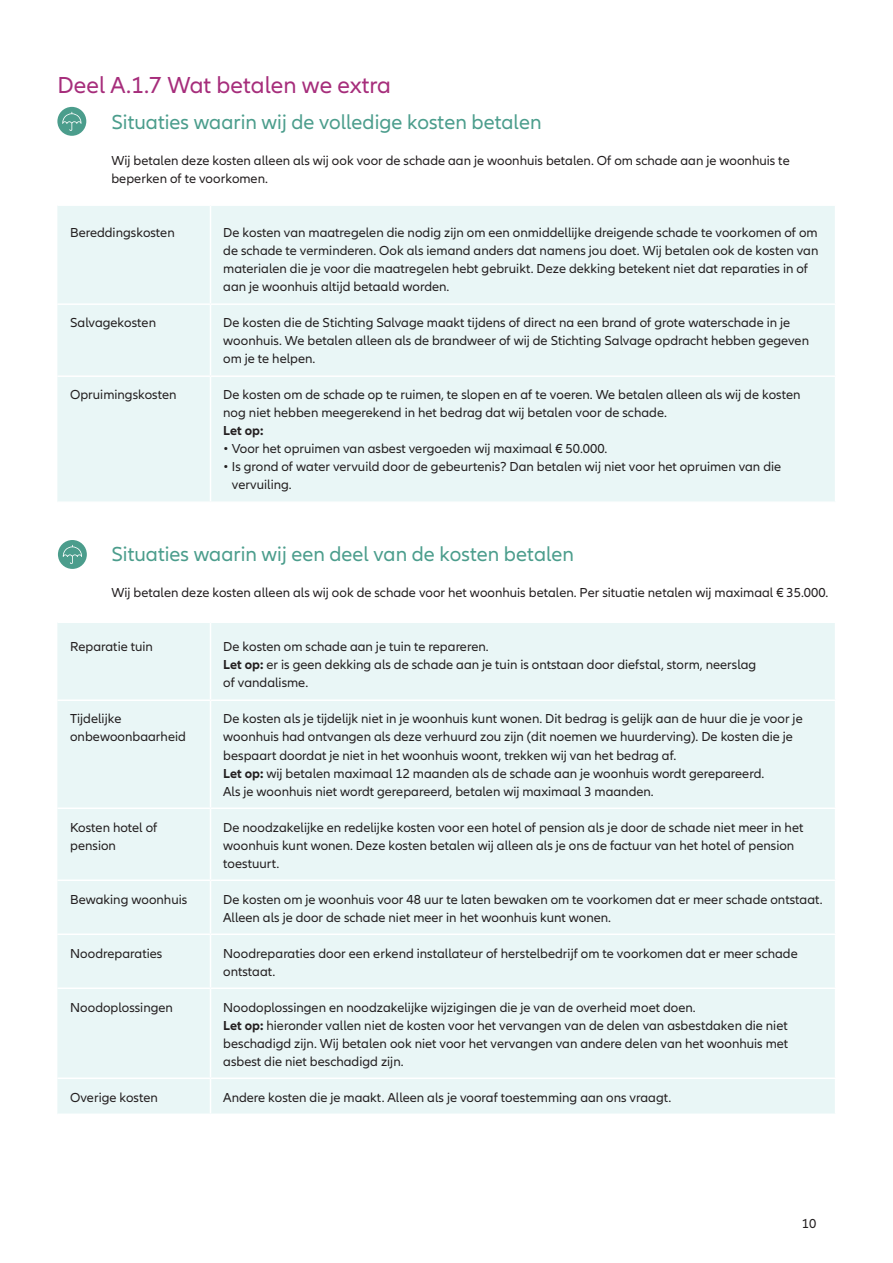
<style>
.page{position:relative;width:893px;height:1263px;background:#fff}
.page>*{position:absolute;margin:0;border:0;box-sizing:border-box;transform-origin:0 0}
.t1{font:24px "Allianz Neo";color:#a62d7b}
.t2{font:21px "Allianz Neo";color:#4b9d8c}
.Paragraaf{font:13.5px/18px "Allianz Neo";color:#231f20}
.Paragraaf-2{font:700 13.5px "Allianz Neo";color:#231f20}
.s1{font-weight:700}
</style>
<div class="page">
<div style="left:57px;top:107px;width:29px;height:29px;background:#4b9d8c;border-radius:50%"></div>
<svg style="left:62px;top:112px;width:20px;height:19px"></svg>
<div style="left:58px;top:540px;width:29px;height:29px;background:#4b9d8c;border-radius:50%"></div>
<svg style="left:63px;top:545px;width:19px;height:19px"></svg>
<div style="left:57px;top:206px;width:778px;height:295px;background:#e9f6f6"></div>
<hr style="left:57px;top:303px;width:153px;height:2px;background:#fff">
<hr style="left:210px;top:303px;width:626px;height:2px;background:#fff">
<hr style="left:57px;top:375px;width:153px;height:2px;background:#fff">
<hr style="left:210px;top:375px;width:626px;height:2px;background:#fff">
<hr style="left:210px;top:206px;width:1px;height:97px;background:#fff">
<hr style="left:210px;top:305px;width:1px;height:70px;background:#fff">
<hr style="left:210px;top:377px;width:1px;height:124px;background:#fff">
<div style="left:57px;top:623px;width:778px;height:490px;background:#e9f6f6"></div>
<hr style="left:57px;top:699px;width:153px;height:2px;background:#fff">
<hr style="left:210px;top:699px;width:626px;height:2px;background:#fff">
<hr style="left:57px;top:807px;width:153px;height:2px;background:#fff">
<hr style="left:210px;top:807px;width:626px;height:2px;background:#fff">
<hr style="left:57px;top:879px;width:153px;height:2px;background:#fff">
<hr style="left:210px;top:879px;width:626px;height:2px;background:#fff">
<hr style="left:57px;top:933px;width:153px;height:2px;background:#fff">
<hr style="left:210px;top:933px;width:626px;height:2px;background:#fff">
<hr style="left:57px;top:987px;width:153px;height:2px;background:#fff">
<hr style="left:210px;top:987px;width:626px;height:2px;background:#fff">
<hr style="left:57px;top:1077px;width:153px;height:2px;background:#fff">
<hr style="left:210px;top:1077px;width:626px;height:2px;background:#fff">
<hr style="left:210px;top:623px;width:1px;height:76px;background:#fff">
<hr style="left:210px;top:701px;width:1px;height:106px;background:#fff">
<hr style="left:210px;top:809px;width:1px;height:70px;background:#fff">
<hr style="left:210px;top:881px;width:1px;height:52px;background:#fff">
<hr style="left:210px;top:935px;width:1px;height:52px;background:#fff">
<hr style="left:210px;top:989px;width:1px;height:88px;background:#fff">
<hr style="left:210px;top:1079px;width:1px;height:34px;background:#fff">
<h2 class="t1" style="left:57px;top:72px;width:335px">Deel A.1.7 Wat betalen we extra</h2>
<h3 class="t2" style="left:111px;top:110px;width:432px">Situaties waarin wij de volledige kosten betalen</h3>
<p class="Paragraaf" style="left:111px;top:152px;width:680px">Wij betalen deze kosten alleen als wij ook voor de schade aan je woonhuis betalen. Of om schade aan je woonhuis te beperken of te voorkomen.</p>
<p class="Paragraaf" style="left:70px;top:224px;width:106px">Bereddingskosten</p>
<p class="Paragraaf" style="left:223px;top:224px;width:597px">De kosten van maatregelen die nodig zijn om een onmiddellijke dreigende schade te voorkomen of om de schade te verminderen. Ook als iemand anders dat namens jou doet. Wij betalen ook de kosten van materialen die je voor die maatregelen hebt gebruikt. Deze dekking betekent niet dat reparaties in of aan je woonhuis altijd betaald worden.</p>
<p class="Paragraaf" style="left:70px;top:314px;width:87px">Salvagekosten</p>
<p class="Paragraaf" style="left:223px;top:314px;width:587px">De kosten die de Stichting Salvage maakt tijdens of direct na een brand of grote waterschade in je woonhuis. We betalen alleen als de brandweer of wij de Stichting Salvage opdracht hebben gegeven om je te helpen.</p>
<p class="Paragraaf" style="left:70px;top:386px;width:108px">Opruimingskosten</p>
<p class="Paragraaf" style="left:223px;top:386px;width:579px">De kosten om de schade op te ruimen, te slopen en af te voeren. We betalen alleen als wij de kosten nog niet hebben meegerekend in het bedrag dat wij betalen voor de schade.</p>
<p class="Paragraaf-2" style="left:223px;top:423px;width:42px">Let op:</p>
<p class="Paragraaf" style="left:223px;top:440px;width:386px">• Voor het opruimen van asbest vergoeden wij maximaal € 50.000.</p>
<p class="Paragraaf" style="left:232px;top:458px;width:551px;text-indent:-9px">• Is grond of water vervuild door de gebeurtenis? Dan betalen wij niet voor het opruimen van die vervuiling.</p>
<h3 class="t2" style="left:111px;top:542px;width:464px">Situaties waarin wij een deel van de kosten betalen</h3>
<p class="Paragraaf" style="left:111px;top:584px;width:719px">Wij betalen deze kosten alleen als wij ook de schade voor het woonhuis betalen. Per situatie netalen wij maximaal € 35.000.</p>
<p class="Paragraaf" style="left:70px;top:638px;width:84px">Reparatie tuin</p>
<p class="Paragraaf" style="left:223px;top:638px;width:267px">De kosten om schade aan je tuin te repareren.</p>
<p class="Paragraaf" style="left:223px;top:656px;width:535px"><span class="s1">Let op:</span> er is geen dekking als de schade aan je tuin is ontstaan door diefstal, storm, neerslag of vandalisme.</p>
<p class="Paragraaf" style="left:70px;top:710px;width:117px">Tijdelijke onbewoonbaarheid</p>
<p class="Paragraaf" style="left:223px;top:710px;width:581px">De kosten als je tijdelijk niet in je woonhuis kunt wonen. Dit bedrag is gelijk aan de huur die je voor je woonhuis had ontvangen als deze verhuurd zou zijn (dit noemen we huurderving). De kosten die je bespaart doordat je niet in het woonhuis woont, trekken wij van het bedrag af.</p>
<p class="Paragraaf" style="left:223px;top:764px;width:543px"><span class="s1">Let op:</span> wij betalen maximaal 12 maanden als de schade aan je woonhuis wordt gerepareerd.<br>Als je woonhuis niet wordt gerepareerd, betalen wij maximaal 3 maanden.</p>
<p class="Paragraaf" style="left:70px;top:818px;width:89px">Kosten hotel of pension</p>
<p class="Paragraaf" style="left:223px;top:818px;width:582px">De noodzakelijke en redelijke kosten voor een hotel of pension als je door de schade niet meer in het woonhuis kunt wonen. Deze kosten betalen wij alleen als je ons de factuur van het hotel of pension toestuurt.</p>
<p class="Paragraaf" style="left:70px;top:890px;width:119px">Bewaking woonhuis</p>
<p class="Paragraaf" style="left:223px;top:890px;width:601px">De kosten om je woonhuis voor 48 uur te laten bewaken om te voorkomen dat er meer schade ontstaat.<br>Alleen als je door de schade niet meer in het woonhuis kunt wonen.</p>
<p class="Paragraaf" style="left:70px;top:944px;width:94px">Noodreparaties</p>
<p class="Paragraaf" style="left:223px;top:944px;width:576px">Noodreparaties door een erkend installateur of herstelbedrijf om te voorkomen dat er meer schade ontstaat.</p>
<p class="Paragraaf" style="left:70px;top:998px;width:104px">Noodoplossingen</p>
<p class="Paragraaf" style="left:223px;top:998px;width:474px">Noodoplossingen en noodzakelijke wijzigingen die je van de overheid moet doen.</p>
<p class="Paragraaf" style="left:223px;top:1016px;width:566px;text-align:justify"><span class="s1">Let op:</span> hieronder vallen niet de kosten voor het vervangen van de delen van asbestdaken die niet beschadigd zijn. Wij betalen ook niet voor het vervangen van andere delen van het woonhuis met asbest die niet beschadigd zijn.</p>
<p class="Paragraaf" style="left:70px;top:1088px;width:89px">Overige kosten</p>
<p class="Paragraaf" style="left:223px;top:1088px;width:450px">Andere kosten die je maakt. Alleen als je vooraf toestemming aan ons vraagt.</p>
<p class="Paragraaf" style="left:802px;top:1214px;width:16px">10</p>
</div>
